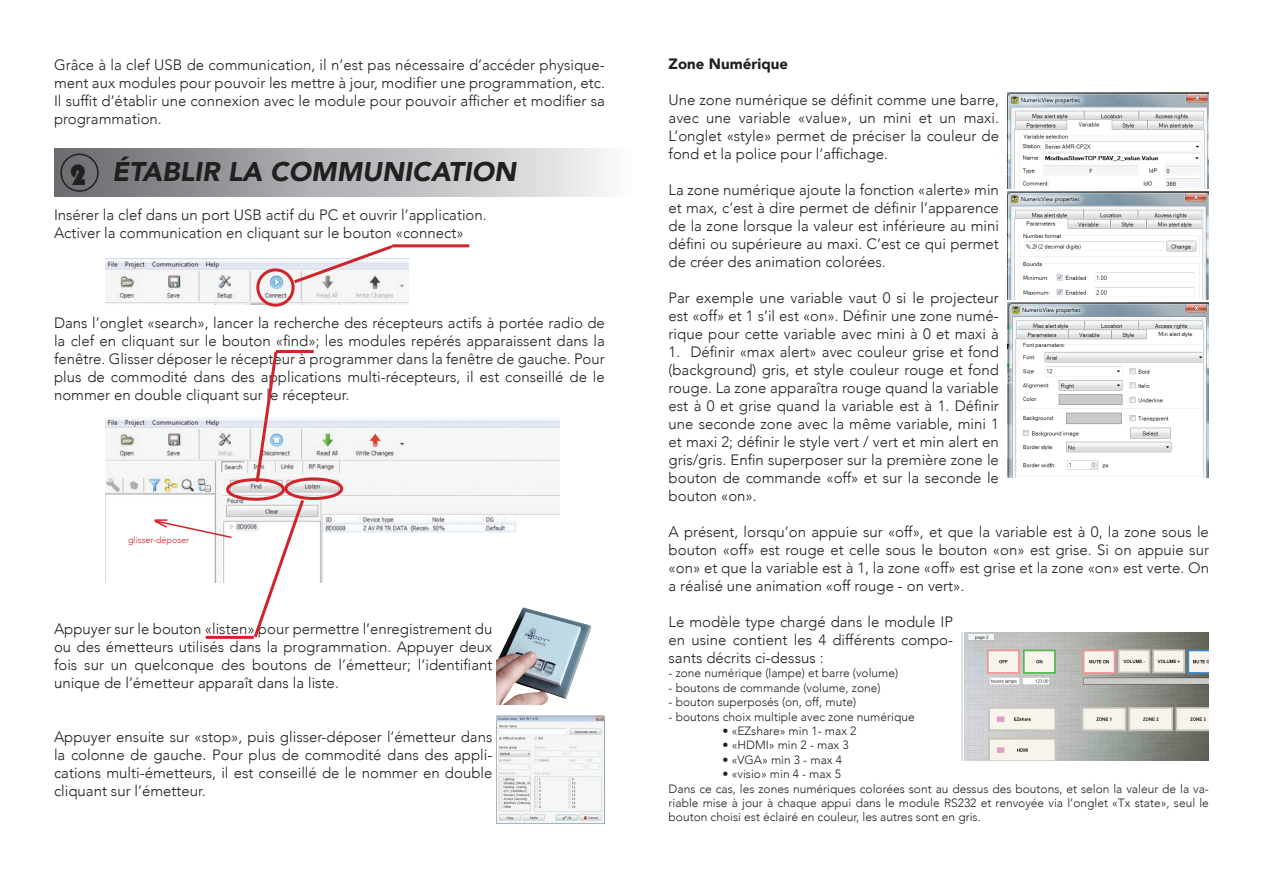
<style>
.page{position:relative;width:1263px;height:893px;background:#fff}
.page>*{position:absolute;margin:0;border:0;box-sizing:border-box;transform-origin:0 0}
.t1{font:italic 900 27px "Avenir";color:#231f20}
.t2{font:300 15px/18px "Avenir";color:#231f20;text-align:justify}
.t3{font:900 15px "Avenir";color:#231f20}
.t4{font:300 12px/14.4px "Avenir";color:#231f20}
.t5{font:300 9px "Avenir";color:#d1232a}
.s1{font-family:"Bauhaus 93";font-weight:400;font-style:normal;font-size:30px}
</style>
<div class="page">
<div style="left:54px;top:149px;width:577px;height:48px;background:linear-gradient(to right,#6a6c6f,#f7f8f9)"></div>
<div style="left:60px;top:154px;width:39px;height:38px;border:2px solid #231f20;border-radius:50%"></div>
<img style="left:105px;top:259px;width:304px;height:46px">
<img style="left:105px;top:418px;width:454px;height:164px">
<svg style="left:153px;top:519px;width:80px;height:20px"></svg>
<div style="left:284px;top:477px;width:59px;height:23px;border:3px solid #d1232a;border-radius:50%"></div>
<div style="left:226px;top:478px;width:59px;height:23px;border:3px solid #d1232a;border-radius:50%"></div>
<div style="left:256px;top:268px;width:39px;height:39px;border:3px solid #d1232a;border-radius:50%"></div>
<svg style="left:291px;top:245px;width:105px;height:41px"></svg>
<hr style="left:392px;top:244px;width:77px;height:3px;background:#d1232a">
<hr style="left:276px;top:350px;width:38px;height:3px;background:#d1232a">
<hr style="left:206px;top:636px;width:48px;height:3px;background:#d1232a">
<svg style="left:251px;top:497px;width:55px;height:142px"></svg>
<svg style="left:254px;top:351px;width:25px;height:134px"></svg>
<img style="left:497px;top:715px;width:108px;height:108px">
<img style="left:497px;top:608px;width:95px;height:96px">
<img style="left:1007px;top:92px;width:202px;height:97px">
<img style="left:1007px;top:192px;width:202px;height:107px">
<img style="left:1007px;top:303px;width:202px;height:174px">
<img style="left:961px;top:633px;width:248px;height:128px">
<p class="t2" style="left:54px;top:55px;width:552px">Grâce à la clef USB de communication, il n’est pas nécessaire d’accéder physique&shy;ment aux modules pour pouvoir les mettre à jour, modifier une programmation, etc.<br>Il suffit d’établir une connexion avec le module pour pouvoir afficher et modifier sa programmation.</p>
<h1 class="t1" style="left:69px;top:149px;width:448px"><span class="s1">2</span> ÉTABLIR LA COMMUNICATION</h1>
<p class="t2" style="left:54px;top:206px;width:434px">Insérer la clef dans un port USB actif du PC et ouvrir l’application.<br>Activer la communication en cliquant sur le bouton «connect»</p>
<p class="t2" style="left:54px;top:314px;width:552px">Dans l’onglet «search», lancer la recherche des récepteurs actifs à portée radio de la clef en cliquant sur le bouton «find»; les modules repérés apparaissent dans la fenêtre. Glisser déposer le récepteur à programmer dans la fenêtre de gauche. Pour plus de commodité dans des applications multi-récepteurs, il est conseillé de le nommer en double cliquant sur le récepteur.</p>
<p class="t5" style="left:128px;top:535px;width:63px">glisser-déposer</p>
<p class="t2" style="left:54px;top:620px;width:440px">Appuyer sur le bouton «listen» pour permettre l’enregistrement du ou des émetteurs utilisés dans la programmation. Appuyer deux fois sur un quelconque des boutons de l’émetteur; l’identifiant unique de l’émetteur apparaît dans la liste.</p>
<p class="t2" style="left:54px;top:728px;width:440px">Appuyer ensuite sur «stop», puis glisser-déposer l’émetteur dans la colonne de gauche. Pour plus de commodité dans des appli&shy;cations multi-émetteurs, il est conseillé de le nommer en double cliquant sur l’émetteur.</p>
<p class="t3" style="left:669px;top:51px;width:121px">Zone Numérique</p>
<p class="t2" style="left:669px;top:91px;width:332px">Une zone numérique se définit comme une barre, avec une variable «value», un mini et un maxi.<br>L’onglet «style» permet de préciser la couleur de fond et la police pour l’affichage.</p>
<p class="t2" style="left:669px;top:181px;width:332px">La zone numérique ajoute la fonction «alerte» min et max, c’est à dire permet de définir l’apparence de la zone lorsque la valeur est inférieure au mini défini ou supérieure au maxi. C’est ce qui permet de créer des animation colorées.</p>
<p class="t2" style="left:669px;top:289px;width:332px">Par exemple une variable vaut 0 si le projecteur est «off» et 1 s’il est «on». Définir une zone numé&shy;rique pour cette variable avec mini à 0 et maxi à</p>
<p class="t2" style="left:669px;top:343px;width:332px">1. Définir «max alert» avec couleur grise et fond (background) gris, et style couleur rouge et fond rouge. La zone apparaîtra rouge quand la variable est à 0 et grise quand la variable est à 1. Définir une seconde zone avec la même variable, mini 1 et maxi 2; définir le style vert / vert et min alert en gris/gris. Enfin superposer sur la première zone le bouton de commande «off» et sur la seconde le bouton «on».</p>
<p class="t2" style="left:669px;top:523px;width:542px">A présent, lorsqu’on appuie sur «off», et que la variable est à 0, la zone sous le bouton «off» est rouge et celle sous le bouton «on» est grise. Si on appuie sur «on» et que la variable est à 1, la zone «off» est grise et la zone «on» est verte. On a réalisé une animation «off rouge - on vert».</p>
<p class="t2" style="left:669px;top:613px;width:286px">Le modèle type chargé dans le module IP en usine contient les 4 différents compo&shy;sants décrits ci-dessus :</p>
<p class="t4" style="left:669px;top:666px;width:231px">- zone numérique (lampe) et barre (volume)</p>
<p class="t4" style="left:669px;top:680px;width:213px">- boutons de commande (volume, zone)</p>
<p class="t4" style="left:669px;top:695px;width:189px">- bouton superposés (on, off, mute)</p>
<p class="t4" style="left:669px;top:709px;width:248px">- boutons choix multiple avec zone numérique</p>
<p class="t4" style="left:723px;top:724px;width:135px">• «EZshare» min 1- max 2</p>
<p class="t4" style="left:723px;top:738px;width:128px">• «HDMI» min 2 - max 3</p>
<p class="t4" style="left:723px;top:752px;width:121px">• «VGA» min 3 - max 4</p>
<p class="t4" style="left:669px;top:767px;width:542px;text-indent:54px">• «visio» min 4 - max 5<br>Dans ce cas, les zones numériques colorées sont au dessus des boutons, et selon la valeur de la va&shy;riable mise à jour à chaque appui dans le module RS232 et renvoyée via l’onglet «Tx state», seul le bouton choisi est éclairé en couleur, les autres sont en gris.</p>
</div>
